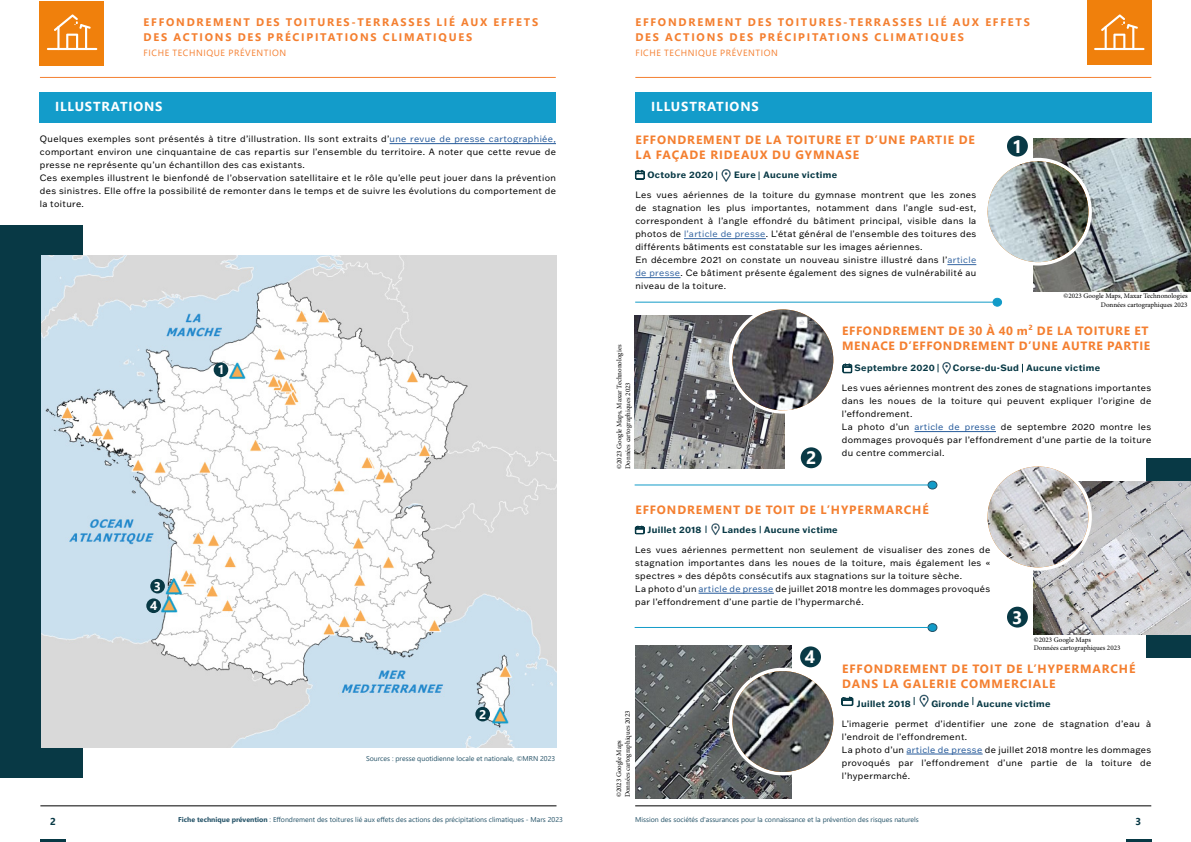
<style>
.page{position:relative;width:1191px;height:842px;background:#fff}
.page>*{position:absolute;margin:0;border:0;box-sizing:border-box;transform-origin:0 0}
.t1{font:700 18px "Segoe UI";color:#fff}
.t2{font:700 13px "Segoe UI";letter-spacing:.065em;color:#fff}
.t3{font:700 12.6px "Segoe UI";color:#fff}
.t4{font:700 12px/15px "Segoe UI";letter-spacing:.075em;color:#f47f30}
.t5{font:700 12px/15px "Segoe UI";letter-spacing:.055em;color:#f47f30}
.t6{font:700 11px/15px "Segoe UI";letter-spacing:.16em;color:#f47f30}
.t7{font:700 10px "Segoe UI";color:#083945}
.t8{font:9px/13px "Franklin Gothic ATF";letter-spacing:.04em;color:#000}
.t9{font:700 9px "Franklin Gothic ATF";letter-spacing:.04em;color:#083945}
.t10{font:9px "Segoe UI";letter-spacing:.065em;color:#f47f30}
.t11{font:7px "Segoe UI";color:#245267}
.t12{font:7px/8.4px "Minion Pro";color:#000}
.s1{color:#275b9b}
.s2{color:#265267}
.s3{color:#3666a2}
.s4{font-weight:700}
</style>
<div class="page">
<hr style="left:40px;top:839px;width:26px;height:3px;background:#083945">
<hr style="left:1125px;top:839px;width:26px;height:3px;background:#083945">
<hr style="left:635px;top:806px;width:516px;height:1px;background:#000">
<hr style="left:40px;top:806px;width:516px;height:1px;background:#000">
<hr style="left:698px;top:593px;width:76px;height:1px;background:#275b9b">
<hr style="left:684px;top:238px;width:82px;height:1px;background:#3666a2">
<svg style="left:947px;top:264px;width:29px;height:1px"></svg>
<hr style="left:635px;top:277px;width:45px;height:1px;background:#3666a2">
<svg style="left:635px;top:170px;width:9px;height:9px"></svg>
<img style="left:635px;top:645px;width:157px;height:153px">
<div style="left:0;top:225px;width:82px;height:553px;background:#083945"></div>
<img style="left:41px;top:255px;width:516px;height:493px">
<div style="left:40px;top:2px;width:64px;height:64px;background:#f0800c"></div>
<div style="left:40px;top:92px;width:516px;height:31px;background:#139cca"></div>
<hr style="left:47px;top:48px;width:50px;height:2px;background:#fff">
<svg style="left:54px;top:14px;width:37px;height:34px"></svg>
<hr style="left:389px;top:143px;width:167px;height:1px;background:#275b9b">
<div style="left:1146px;top:458px;width:45px;height:199px;background:#083945"></div>
<img style="left:1033px;top:139px;width:157px;height:153px">
<svg style="left:984px;top:158px;width:107px;height:108px"></svg>
<img style="left:987px;top:161px;width:101px;height:101px;border-radius:50px">
<img style="left:1033px;top:481px;width:158px;height:153px">
<div style="left:984px;top:463px;width:107px;height:108px;background:#fff;border-radius:50%"></div>
<img style="left:987px;top:466px;width:101px;height:101px;border-radius:50px">
<div style="left:993px;top:298px;width:8px;height:8px;background:#129bc8;border-radius:50%"></div>
<div style="left:992px;top:298px;width:9px;height:8px;border:1px solid #129bc8;border-radius:50%"></div>
<hr style="left:635px;top:302px;width:362px;height:1px;background:#129bc8">
<svg style="left:729px;top:668px;width:107px;height:107px"></svg>
<img style="left:732px;top:671px;width:101px;height:101px;border-radius:50px">
<div style="left:928px;top:481px;width:9px;height:8px;background:#129bc8;border-radius:50%"></div>
<div style="left:927px;top:481px;width:10px;height:8px;border:1px solid #245267;border-radius:50%"></div>
<hr style="left:634px;top:485px;width:298px;height:1px;background:#129bc8">
<div style="left:928px;top:624px;width:9px;height:7px;background:#129bc8;border-radius:50%"></div>
<div style="left:927px;top:623px;width:10px;height:9px;border:1px solid #245267;border-radius:50%"></div>
<hr style="left:634px;top:627px;width:298px;height:1px;background:#129bc8">
<div style="left:1087px;top:0;width:64px;height:64px;background:#f0800c"></div>
<div style="left:635px;top:92px;width:516px;height:31px;background:#139cca"></div>
<hr style="left:1094px;top:48px;width:50px;height:2px;background:#fff">
<svg style="left:1101px;top:14px;width:37px;height:34px"></svg>
<hr style="left:40px;top:77px;width:516px;height:1px;background:#f47f30">
<hr style="left:635px;top:77px;width:516px;height:1px;background:#f47f30">
<svg style="left:635px;top:526px;width:9px;height:8px"></svg>
<img style="left:711px;top:523px;width:9px;height:13px">
<hr style="left:906px;top:754px;width:76px;height:1px;background:#275b9b">
<svg style="left:841px;top:697px;width:12px;height:9px"></svg>
<img style="left:919px;top:694px;width:10px;height:13px">
<div style="left:1007px;top:136px;width:21px;height:21px;background:#083945;border-radius:50%"></div>
<div style="left:1007px;top:607px;width:21px;height:20px;background:#083945;border-radius:50%"></div>
<svg style="left:146px;top:598px;width:15px;height:15px"></svg>
<div style="left:150px;top:601px;width:7px;height:9px;background:#083945"></div>
<div style="left:150px;top:579px;width:15px;height:14px;background:#083945;border-radius:50%"></div>
<div style="left:214px;top:362px;width:14px;height:15px;background:#083945;border-radius:50%"></div>
<div style="left:475px;top:707px;width:15px;height:14px;background:#083945;border-radius:50%"></div>
<div style="left:800px;top:646px;width:21px;height:21px;background:#083945;border-radius:50%"></div>
<svg style="left:716px;top:169px;width:15px;height:12px"></svg>
<img style="left:634px;top:315px;width:150px;height:154px">
<svg style="left:729px;top:306px;width:107px;height:108px"></svg>
<img style="left:732px;top:309px;width:101px;height:101px;border-radius:50px">
<hr style="left:914px;top:431px;width:82px;height:1px;background:#275b9b">
<svg style="left:842px;top:364px;width:10px;height:9px"></svg>
<svg style="left:937px;top:362px;width:14px;height:12px"></svg>
<div style="left:801px;top:447px;width:20px;height:21px;background:#083945;border-radius:50%"></div>
<p class="t6" style="left:144px;top:14px;width:396px">EFFONDREMENT DES TOITURES-TERRASSES LIÉ AUX EFFETS<br>DES ACTIONS DES PRÉCIPITATIONS CLIMATIQUES</p>
<p class="t10" style="left:144px;top:45px;width:144px">FICHE TECHNIQUE PRÉVENTION</p>
<h2 class="t2" style="left:55px;top:95px;width:109px">ILLUSTRATIONS</h2>
<p class="t8" style="left:40px;top:132px;width:517px">Quelques exemples sont présentés à titre d’illustration. Ils sont extraits d’<span class="s1">une revue de presse cartographiée, </span>comportant environ une cinquantaine de cas repartis sur l’ensemble du territoire. A noter que cette revue de presse ne représente qu’un échantillon des cas existants.<br>Ces exemples illustrent le bienfondé de l’observation satellitaire et le rôle qu’elle peut jouer dans la prévention des sinistres. Elle offre la possibilité de remonter dans le temps et de suivre les évolutions du comportement de la toiture.</p>
<h3 class="t3" style="left:217px;top:358px;width:9px">1</h3>
<h3 class="t3" style="left:154px;top:574px;width:9px">3</h3>
<h3 class="t3" style="left:150px;top:594px;width:9px">4</h3>
<h3 class="t3" style="left:479px;top:702px;width:9px">2</h3>
<p class="t11" style="left:366px;top:752px;width:191px">Sources : presse quotidienne locale et nationale, <span class="s2">©MRN 2023</span></p>
<p class="t6" style="left:635px;top:14px;width:396px">EFFONDREMENT DES TOITURES-TERRASSES LIÉ AUX EFFETS<br>DES ACTIONS DES PRÉCIPITATIONS CLIMATIQUES</p>
<p class="t10" style="left:635px;top:45px;width:144px">FICHE TECHNIQUE PRÉVENTION</p>
<h2 class="t2" style="left:651px;top:95px;width:109px">ILLUSTRATIONS</h2>
<h3 class="t4" style="left:635px;top:132px;width:341px">EFFONDREMENT DE LA TOITURE ET D’UNE PARTIE DE<br>LA FAÇADE RIDEAUX DU GYMNASE</h3>
<p class="t9" style="left:647px;top:169px;width:68px">Octobre 2020</p>
<p class="t9" style="left:734px;top:169px;width:104px">Eure Aucune victime</p>
<p class="t8" style="left:635px;top:188px;width:342px">Les vues aériennes de la toiture du gymnase montrent que les zones de stagnation les plus importantes, notamment dans l’angle sud-est, correspondent à l’angle effondré du bâtiment principal, visible dans la photos de <span class="s3">l’article de presse</span>. L’état général de l’ensemble des toitures des différents bâtiments est constatable sur les images aériennes.<br>En décembre 2021 on constate un nouveau sinistre illustré dans l’<span class="s3">article de presse</span>. Ce bâtiment présente également des signes de vulnérabilité au niveau de la toiture.</p>
<h1 class="t1" style="left:1012px;top:129px;width:12px">1</h1>
<p class="t12" style="left:1063px;top:292px;width:126px;text-align:right">©2023 Google Maps, Maxar Technonologies<br>Données cartographiques 2023</p>
<p class="t12" style="left:615px;top:469px;width:126px;rotate:-90deg">©2023 Google Maps, Maxar Technonologies<br>Données cartographiques 2023</p>
<h1 class="t1" style="left:806px;top:441px;width:12px">2</h1>
<h3 class="t5" style="left:842px;top:323px;width:310px">EFFONDREMENT DE 30 À 40 m² DE LA TOITURE ET<br>MENACE D’EFFONDREMENT D’UNE AUTRE PARTIE</h3>
<p class="t9" style="left:854px;top:362px;width:82px">Septembre 2020</p>
<p class="t9" style="left:953px;top:362px;width:149px">Corse-du-Sud Aucune victime</p>
<p class="t8" style="left:842px;top:381px;width:311px">Les vues aériennes montrent des zones de stagnations importantes dans les noues de la toiture qui peuvent expliquer l’origine de l’effondrement.<br>La photo d’un <span class="s1">article de presse</span> de septembre 2020 montre les dommages provoqués par l’effondrement d’une partie de la toiture du centre commercial.</p>
<h3 class="t4" style="left:635px;top:501px;width:295px">EFFONDREMENT DE TOIT DE L’HYPERMARCHÉ</h3>
<p class="t9" style="left:647px;top:524px;width:56px">Juillet 2018</p>
<p class="t9" style="left:722px;top:524px;width:117px">Landes Aucune victime</p>
<p class="t8" style="left:635px;top:543px;width:357px">Les vues aériennes permettent non seulement de visualiser des zones de stagnation importantes dans les noues de la toiture, mais également les « spectres » des dépôts consécutifs aux stagnations sur la toiture sèche.<br>La photo d’un <span class="s1">article de presse</span> de juillet 2018 montre les dommages provoqués par l’effondrement d’une partie de l’hypermarché.</p>
<h1 class="t1" style="left:1012px;top:600px;width:12px">3</h1>
<p class="t12" style="left:615px;top:797px;width:88px;rotate:-90deg">©2023 Google Maps<br>Données cartographiques 2023</p>
<h1 class="t1" style="left:804px;top:640px;width:12px">4</h1>
<p class="t12" style="left:1033px;top:635px;width:88px">©2023 Google Maps<br>Données cartographiques 2023</p>
<h3 class="t4" style="left:842px;top:660px;width:295px">EFFONDREMENT DE TOIT DE L’HYPERMARCHÉ<br>DANS LA GALERIE COMMERCIALE</h3>
<p class="t9" style="left:857px;top:697px;width:56px">Juillet 2018</p>
<p class="t9" style="left:931px;top:697px;width:121px">Gironde Aucune victime</p>
<p class="t8" style="left:842px;top:717px;width:311px">L’imagerie permet d’identifier une zone de stagnation d’eau à l’endroit de l’effondrement.<br>La photo d’un <span class="s1">article de presse</span> de juillet 2018 montre les dommages provoqués par l’effondrement d’une partie de la toiture de l’hypermarché.</p>
<p class="t7" style="left:50px;top:812px;width:7px">2</p>
<p class="t11" style="left:178px;top:813px;width:386px"><span class="s4">Fiche technique prévention</span> : Effondrement des toitures lié aux effets des actions des précipitations climatiques - Mars 2023</p>
<p class="t11" style="left:635px;top:813px;width:285px">Mission des sociétés d'assurances pour la connaissance et la prévention des risques naturels</p>
<p class="t7" style="left:1135px;top:812px;width:7px">3</p>
</div>
